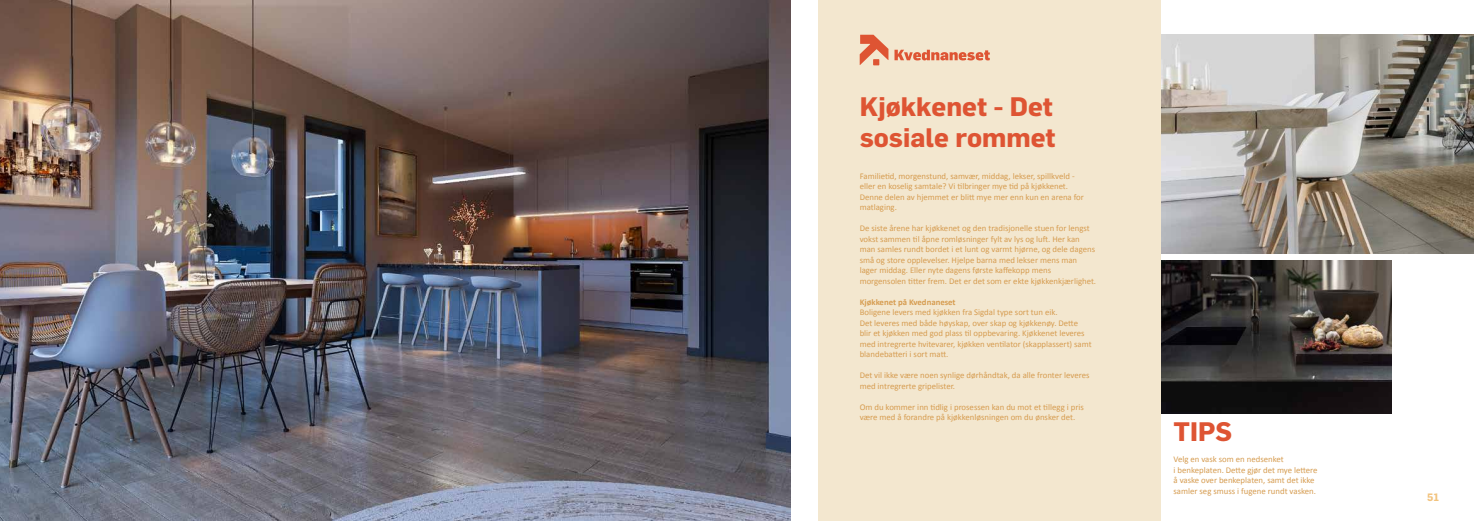
<style>
.page{position:relative;width:1474px;height:521px;background:#fff}
.page>*{position:absolute;margin:0;border:0;box-sizing:border-box;transform-origin:0 0}
.t1{font:700 26.25px/31.5px "Flama";color:#de5433}
.t2{font:700 10.5px "Flama";color:#f2c37e}
.t3{font:8.75px/10.5px "Calibri";color:#d69c50}
.t4{font:700 8.75px "Calibri";color:#d69c50}
</style>
<div class="page">
<img style="left:0;top:0;width:790px;height:521px">
<div style="left:818px;top:0;width:343px;height:521px;background:#f3e7cf"></div>
<svg style="left:859px;top:35px;width:29px;height:30px"></svg>
<svg style="left:894px;top:50px;width:95px;height:10px"></svg>
<img style="left:1161px;top:35px;width:312px;height:218px">
<img style="left:1161px;top:260px;width:230px;height:153px">
<h1 class="t1" style="left:859px;top:90px;width:197px">Kjøkkenet - Det sosiale rommet</h1>
<p class="t3" style="left:859px;top:170px;width:226px">Familietid, morgenstund, samvær, middag, lekser, spillkveld - eller en koselig samtale? Vi tilbringer mye tid på kjøkkenet.<br>Denne delen av hjemmet er blitt mye mer enn kun en arena for matlaging.</p>
<p class="t3" style="left:859px;top:222px;width:238px">De siste årene har kjøkkenet og den tradisjonelle stuen for lengst vokst sammen til åpne romløsninger fylt av lys og luft. Her kan man samles rundt bordet i et lunt og varmt hjørne, og dele dagens små og store opplevelser. Hjelpe barna med lekser mens man lager middag. Eller nyte dagens første kaffekopp mens morgensolen titter frem. Det er det som er ekte kjøkkenkjærlighet.</p>
<p class="t4" style="left:859px;top:295px;width:97px">Kjøkkenet på Kvednaneset</p>
<p class="t3" style="left:859px;top:306px;width:233px">Boligene levers med kjøkken fra Sigdal type sort tun eik.<br>Det leveres med både høyskap, over skap og kjøkkenøy. Dette blir et kjøkken med god plass til oppbevaring. Kjøkkenet leveres med intregrerte hvitevarer, kjøkken ventilator (skapplassert) samt blandebatteri i sort matt.</p>
<p class="t3" style="left:859px;top:369px;width:231px">Det vil ikke være noen synlige dørhåndtak, da alle fronter leveres med intregrerte gripelister.</p>
<p class="t3" style="left:859px;top:401px;width:226px">Om du kommer inn tidlig i prosessen kan du mot et tillegg i pris være med å forandre på kjøkkenløsningen om du ønsker det.</p>
<h1 class="t1" style="left:1173px;top:415px;width:60px">TIPS</h1>
<p class="t3" style="left:1173px;top:453px;width:145px">Velg en vask som en nedsenket<br>i benkeplaten. Dette gjør det mye lettere å vaske over benkeplaten, samt det ikke samler seg smuss i fugene rundt vasken.</p>
<p class="t2" style="left:1427px;top:491px;width:13px">51</p>
</div>
